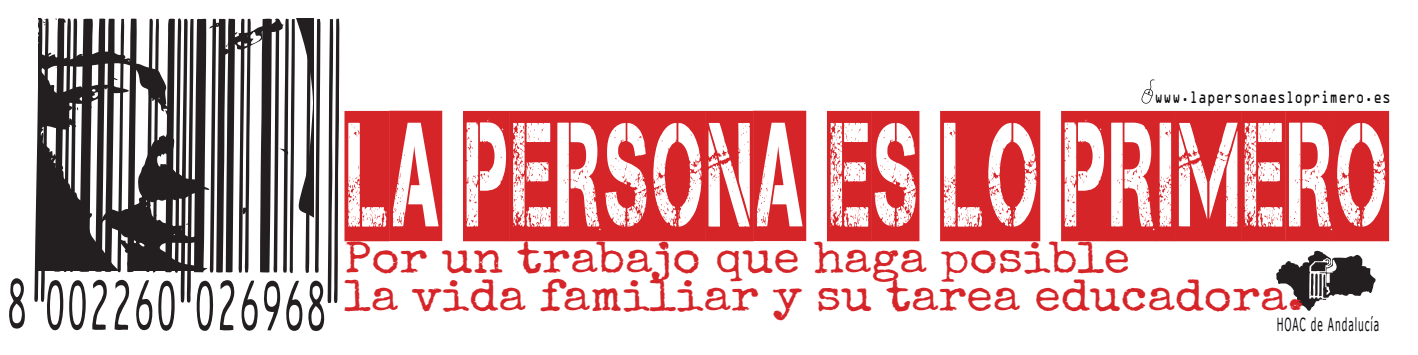
<style>
.page{position:relative;width:1418px;height:355px;background:#fff}
.page>*{position:absolute;margin:0;border:0;box-sizing:border-box;transform-origin:0 0}
.t1{font:147.75px "Captureit 2";color:#d62529;scale:.49 1}
.t2{font:44.38px/38.2px "Special Elite";color:#d62529;scale:1.09 1}
.t3{font:18px "Verdana";letter-spacing:.1em;color:#0b090c;scale:.51 1}
.t4{font:15.75px "OCRA Std";color:#0b090c;scale:.77 1}
</style>
<div class="page">
<svg style="left:9px;top:278px;width:16px;height:51px"></svg>
<svg style="left:34px;top:18px;width:306px;height:313px"></svg>
<svg style="left:1276px;top:250px;width:100px;height:61px"></svg>
<svg style="left:1141px;top:79px;width:13px;height:25px"></svg>
<p class="t4" style="left:1154px;top:90px;width:308px">www.lapersonaesloprimero.es</p>
<h1 class="t1" style="left:344px;top:108px;width:2132px">LA PERSONA ES LO PRIMERO</h1>
<p class="t2" style="left:344px;top:238px;width:882px">Por un trabajo que haga posible<br>la vida familiar y su tarea educadora.</p>
<p class="t3" style="left:1276px;top:311px;width:203px">HOAC de Andalucía</p>
</div>
